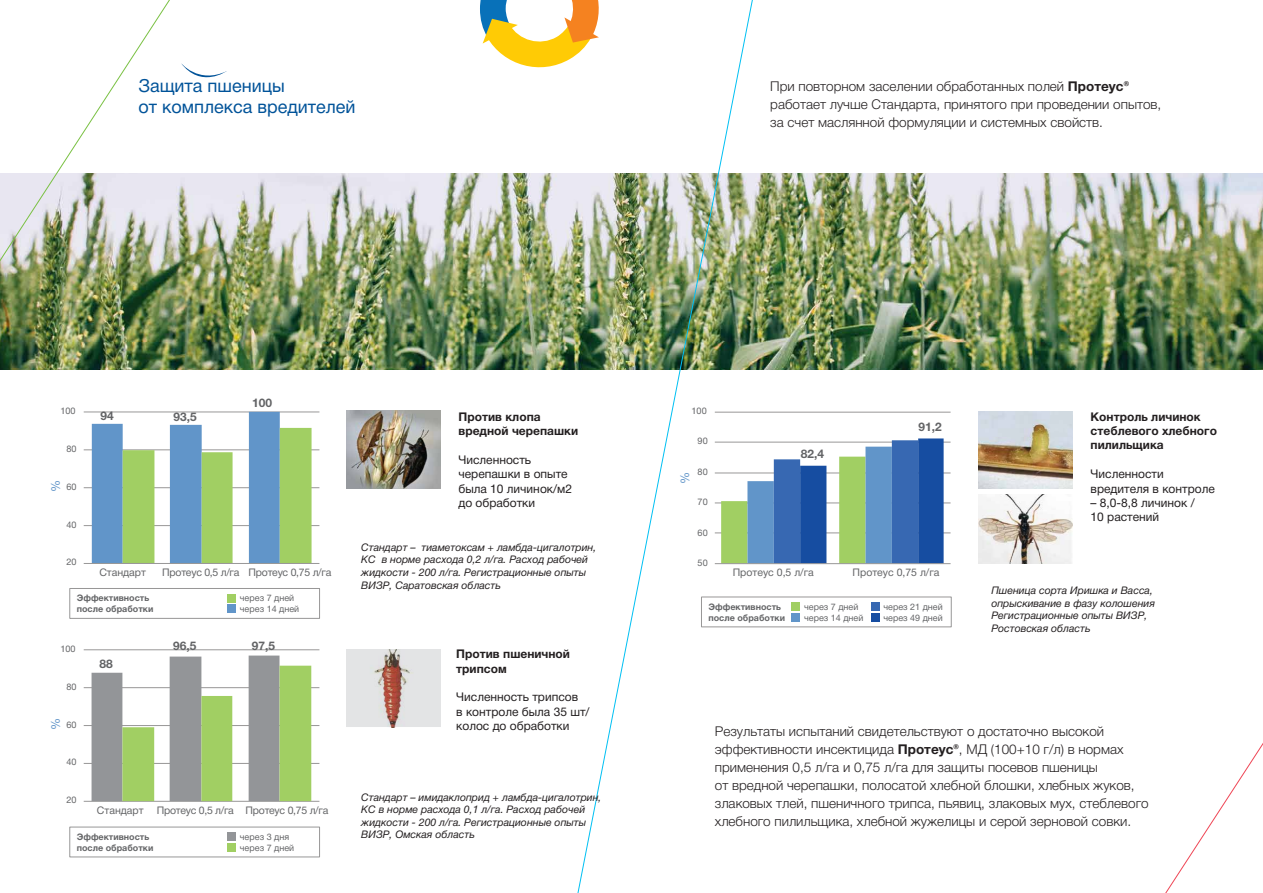
<style>
.page{position:relative;width:1263px;height:893px;background:#fff}
.page>*{position:absolute;margin:0;border:0;box-sizing:border-box;transform-origin:0 0}
.t1{font:18px/21px "Helvetica Neue Cyr";color:#005399}
.t2{font:300 13.5px/18px "Helvetica Neue Cyr";color:#231f20}
.t3{font:12px/14.4px "Helvetica Neue Cyr";color:#231f20}
.t4{font:700 12px/14.4px "Helvetica Neue Cyr";color:#231f20}
.t5{font:700 12px "Helvetica Neue Cyr";color:#636466}
.t6{font:12px "Helvetica Neue Cyr";color:#6195c9}
.t7{font:italic 10.5px/12.6px "Helvetica Neue Cyr";color:#231f20}
.t8{font:10.5px "Helvetica Neue Cyr";letter-spacing:-.025em;color:#636466}
.t9{font:10.5px "Helvetica Neue Cyr";color:#636466}
.t10{font:9.15px "Helvetica Neue Cyr";color:#636466}
.t11{font:9px/10.8px "Helvetica Neue Cyr";color:#636466}
.t12{font:700 9px/10.8px "Helvetica Neue Cyr";color:#636466}
.s1{font-weight:700}
</style>
<div class="page">
<img style="left:0;top:173px;width:1263px;height:197px">
<hr style="left:715px;top:533px;width:235px;height:1px;background:#989797">
<hr style="left:715px;top:503px;width:235px;height:1px;background:#989797">
<hr style="left:715px;top:473px;width:235px;height:1px;background:#989797">
<hr style="left:715px;top:442px;width:235px;height:1px;background:#989797">
<hr style="left:715px;top:412px;width:235px;height:1px;background:#989797">
<svg style="left:756px;top:438px;width:188px;height:125px"></svg>
<hr style="left:715px;top:563px;width:235px;height:1px;background:#989797">
<hr style="left:84px;top:763px;width:235px;height:1px;background:#989797">
<hr style="left:84px;top:725px;width:235px;height:1px;background:#989797">
<hr style="left:84px;top:687px;width:235px;height:1px;background:#989797">
<hr style="left:84px;top:649px;width:235px;height:1px;background:#989797">
<hr style="left:84px;top:801px;width:235px;height:1px;background:#989797">
<svg style="left:92px;top:656px;width:219px;height:145px"></svg>
<img style="left:346px;top:650px;width:94px;height:77px">
<img style="left:978px;top:411px;width:94px;height:78px">
<img style="left:978px;top:495px;width:94px;height:68px">
<div style="left:791px;top:602px;width:9px;height:9px;background:#a1cf63"></div>
<div style="left:871px;top:602px;width:8px;height:9px;background:#3768b2"></div>
<div style="left:791px;top:613px;width:9px;height:9px;background:#6195c9"></div>
<div style="left:871px;top:613px;width:8px;height:9px;background:#164da1"></div>
<div style="left:701px;top:597px;width:250px;height:30px;border:1px solid #989797"></div>
<div style="left:227px;top:832px;width:9px;height:9px;background:#939598"></div>
<div style="left:227px;top:843px;width:9px;height:9px;background:#a1cf63"></div>
<div style="left:69px;top:827px;width:251px;height:30px;border:1px solid #989797"></div>
<hr style="left:84px;top:525px;width:235px;height:1px;background:#989797">
<hr style="left:84px;top:487px;width:235px;height:1px;background:#989797">
<hr style="left:84px;top:449px;width:235px;height:1px;background:#989797">
<hr style="left:84px;top:412px;width:235px;height:1px;background:#989797">
<svg style="left:92px;top:412px;width:220px;height:151px"></svg>
<hr style="left:84px;top:563px;width:235px;height:1px;background:#989797">
<img style="left:346px;top:411px;width:94px;height:78px">
<div style="left:227px;top:594px;width:9px;height:8px;background:#a1cf63"></div>
<div style="left:227px;top:605px;width:9px;height:8px;background:#6195c9"></div>
<div style="left:69px;top:588px;width:251px;height:31px;border:1px solid #989797"></div>
<svg style="left:480px;top:0;width:94px;height:67px"></svg>
<svg style="left:181px;top:63px;width:46px;height:15px"></svg>
<img style="left:574px;top:0;width:182px;height:893px">
<svg style="left:1165px;top:743px;width:98px;height:150px"></svg>
<svg style="left:0;top:0;width:179px;height:281px"></svg>
<h1 class="t1" style="left:138px;top:75px;width:219px">Защита пшеницы<br>от комплекса вредителей</h1>
<p class="t2" style="left:770px;top:77px;width:392px">При повторном заселении обработанных полей <span class="s1">Протеус® </span>работает лучше Стандарта, принятого при проведении опытов, за счет маслянной формуляции и системных свойств.</p>
<p class="t10" style="left:60px;top:406px;width:17px">100</p>
<p class="t10" style="left:66px;top:444px;width:12px">80</p>
<p class="t6" style="left:49px;top:492px;width:13px;rotate:-90deg">%</p>
<p class="t10" style="left:66px;top:482px;width:12px">60</p>
<p class="t10" style="left:66px;top:519px;width:12px">40</p>
<p class="t10" style="left:66px;top:557px;width:12px">20</p>
<p class="t5" style="left:101px;top:409px;width:15px">94</p>
<p class="t5" style="left:173px;top:410px;width:25px">93,5</p>
<p class="t5" style="left:252px;top:396px;width:22px">100</p>
<p class="t9" style="left:99px;top:567px;width:48px">Стандарт</p>
<p class="t8" style="left:162px;top:567px;width:170px">Протеус 0,5 л/гa Протеус 0,75 л/гa</p>
<p class="t12" style="left:77px;top:593px;width:78px">Эффективность после обработки</p>
<p class="t10" style="left:60px;top:644px;width:17px">100</p>
<p class="t10" style="left:66px;top:682px;width:12px">80</p>
<p class="t6" style="left:49px;top:730px;width:13px;rotate:-90deg">%</p>
<p class="t10" style="left:66px;top:719px;width:12px">60</p>
<p class="t10" style="left:66px;top:757px;width:12px">40</p>
<p class="t10" style="left:66px;top:795px;width:12px">20</p>
<p class="t5" style="left:99px;top:657px;width:15px">88</p>
<p class="t11" style="left:240px;top:593px;width:61px">через 7 дней через 14 дней</p>
<p class="t5" style="left:173px;top:639px;width:25px">96,5</p>
<p class="t5" style="left:252px;top:639px;width:25px">97,5</p>
<p class="t9" style="left:97px;top:804px;width:48px">Стандарт</p>
<p class="t8" style="left:157px;top:804px;width:173px">Протеус 0,5 л/гa Протеус 0,75 л/гa</p>
<p class="t12" style="left:77px;top:831px;width:78px">Эффективность после обработки</p>
<p class="t11" style="left:240px;top:831px;width:56px">через 3 дня через 7 дней</p>
<p class="t4" style="left:458px;top:409px;width:121px">Против клопа вредной черепашки</p>
<p class="t3" style="left:458px;top:453px;width:115px">Численность черепашки в опыте была 10 личинок/м2 до обработки</p>
<p class="t7" style="left:361px;top:541px;width:237px">Стандарт – тиаметоксам + ламбда-цигалотрин, КС в норме расхода 0,2 л/га. Расход рабочей жидкости - 200 л/га. Регистрационные опыты ВИЗР, Саратовская область</p>
<p class="t4" style="left:456px;top:647px;width:115px">Против пшеничной трипсом</p>
<p class="t3" style="left:456px;top:690px;width:135px">Численность трипсов<br>в контроле была 35 шт/ колос до обработки</p>
<p class="t7" style="left:361px;top:791px;width:242px">Стандарт – имидаклоприд + ламбда-цигалотрин, КС в норме расхода 0,1 л/га. Расход рабочей жидкости - 200 л/га. Регистрационные опыты ВИЗР, Омская область</p>
<p class="t10" style="left:691px;top:406px;width:17px">100</p>
<p class="t10" style="left:698px;top:436px;width:12px">90</p>
<p class="t6" style="left:678px;top:484px;width:13px;rotate:-90deg">%</p>
<p class="t10" style="left:698px;top:467px;width:12px">80</p>
<p class="t10" style="left:698px;top:497px;width:12px">70</p>
<p class="t10" style="left:698px;top:527px;width:12px">60</p>
<p class="t10" style="left:698px;top:558px;width:12px">50</p>
<p class="t5" style="left:801px;top:447px;width:25px">82,4</p>
<p class="t5" style="left:918px;top:420px;width:25px">91,2</p>
<p class="t9" style="left:733px;top:567px;width:83px">Протеус 0,5 л/гa</p>
<p class="t9" style="left:852px;top:567px;width:88px">Протеус 0,75 л/гa</p>
<p class="t12" style="left:708px;top:601px;width:78px">Эффективность после обработки</p>
<p class="t11" style="left:804px;top:601px;width:56px">через 7 дней</p>
<p class="t11" style="left:883px;top:601px;width:61px">через 21 дней</p>
<p class="t11" style="left:804px;top:612px;width:61px">через 14 дней</p>
<p class="t11" style="left:883px;top:612px;width:61px">через 49 дней</p>
<p class="t4" style="left:1090px;top:409px;width:128px">Контроль личинок стеблевого хлебного пилильщика</p>
<p class="t3" style="left:1090px;top:467px;width:126px">Численности вредителя в контроле</p>
<p class="t3" style="left:1090px;top:496px;width:106px">– 8,0-8,8 личинок /<br>10 растений</p>
<p class="t7" style="left:991px;top:584px;width:165px">Пшеница сорта Иришка и Васса, опрыскивание в фазу колошения<br>Регистрационные опыты ВИЗР,<br>Ростовская область</p>
<p class="t2" style="left:715px;top:723px;width:435px">Результаты испытаний свидетельствуют о достаточно высокой эффективности инсектицида <span class="s1">Протеус®</span>, МД (100+10 г/л) в нормах применения 0,5 л/га и 0,75 л/га для защиты посевов пшеницы<br>от вредной черепашки, полосатой хлебной блошки, хлебных жуков, злаковых тлей, пшеничного трипса, пьявиц, злаковых мух, стеблевого хлебного пилильщика, хлебной жужелицы и серой зерновой совки.</p>
</div>
